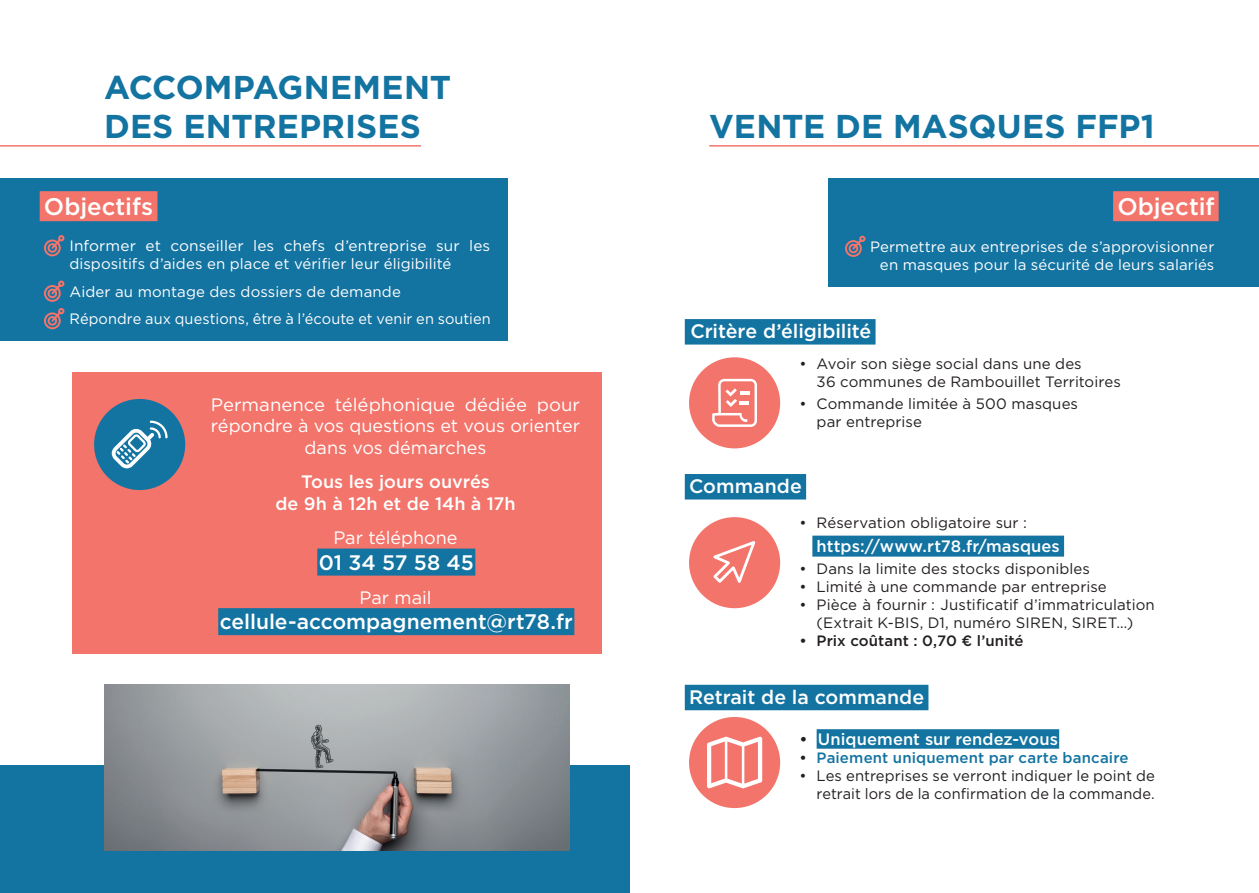
<style>
.page{position:relative;width:1259px;height:893px;background:#fff}
.page>*{position:absolute;margin:0;border:0;box-sizing:border-box;transform-origin:0 0}
.t1{font:700 33px "Gotham";color:#1373a1}
.t2{font:500 24px "Gotham";letter-spacing:-.005em;color:#fff}
.t3{font:500 21px "Gotham";color:#fff}
.t4{font:500 19.5px "Gotham";color:#fff}
.t5{font:18px/21.6px "Gotham";color:#fff;text-align:center}
.t6{font:500 18px "Gotham";color:#fff}
.t7{font:500 16.5px "Gotham";letter-spacing:.005em;color:#fff}
.t8{font:15px/18px "Gotham";letter-spacing:.005em;color:#231f20}
.t9{font:15px/18px "Gotham";letter-spacing:.005em;color:#fff}
.t10{font:500 15px "Gotham";letter-spacing:.01em;color:#1373a1}
.t11{font:500 15px "Gotham";letter-spacing:.005em;color:#231f20}
.s1{color:#231f20}
</style>
<div class="page">
<div style="left:0;top:765px;width:629px;height:128px;background:#1373a1"></div>
<div style="left:0;top:179px;width:507px;height:162px;background:#1373a1"></div>
<div style="left:40px;top:191px;width:117px;height:30px;background:#f2746b"></div>
<svg style="left:44px;top:235px;width:21px;height:22px"></svg>
<svg style="left:44px;top:280px;width:21px;height:50px"></svg>
<div style="left:828px;top:179px;width:431px;height:108px;background:#1373a1"></div>
<div style="left:1113px;top:191px;width:105px;height:30px;background:#f2746b"></div>
<svg style="left:845px;top:235px;width:21px;height:22px"></svg>
<hr style="left:0;top:145px;width:421px;height:2px;background:#f2746b">
<hr style="left:709px;top:145px;width:550px;height:2px;background:#f2746b">
<div style="left:72px;top:372px;width:530px;height:281px;background:#f2746b"></div>
<div style="left:317px;top:549px;width:158px;height:27px;background:#1373a1"></div>
<div style="left:218px;top:608px;width:356px;height:27px;background:#1373a1"></div>
<div style="left:94px;top:399px;width:91px;height:91px;background:#1373a1;border-radius:50%"></div>
<svg style="left:112px;top:421px;width:56px;height:47px"></svg>
<div style="left:685px;top:319px;width:190px;height:26px;background:#1373a1"></div>
<div style="left:685px;top:474px;width:121px;height:25px;background:#1373a1"></div>
<div style="left:812px;top:536px;width:252px;height:21px;background:#1373a1"></div>
<div style="left:685px;top:685px;width:243px;height:25px;background:#1373a1"></div>
<div style="left:816px;top:729px;width:243px;height:20px;background:#1373a1"></div>
<div style="left:689px;top:517px;width:91px;height:91px;background:#f2746b;border-radius:50%"></div>
<svg style="left:713px;top:541px;width:43px;height:42px"></svg>
<div style="left:689px;top:357px;width:91px;height:91px;background:#f2746b;border-radius:50%"></div>
<svg style="left:712px;top:379px;width:45px;height:48px"></svg>
<div style="left:689px;top:717px;width:91px;height:91px;background:#f2746b;border-radius:50%"></div>
<svg style="left:707px;top:737px;width:55px;height:51px"></svg>
<img style="left:104px;top:685px;width:466px;height:165px">
<p class="t1" style="left:104px;top:68px;width:348px">ACCOMPAGNEMENT</p>
<p class="t1" style="left:104px;top:107px;width:318px">DES ENTREPRISES</p>
<p class="t1" style="left:709px;top:107px;width:447px">VENTE DE MASQUES FFP1</p>
<p class="t2" style="left:44px;top:191px;width:111px">Objectifs</p>
<p class="t9" style="left:69px;top:236px;width:422px">Informer et conseiller les chefs d’entreprise sur les dispositifs d’aides en place et vérifier leur éligibilité</p>
<p class="t9" style="left:69px;top:282px;width:333px">Aider au montage des dossiers de demande</p>
<p class="t9" style="left:69px;top:309px;width:423px">Répondre aux questions, être à l’écoute et venir en soutien</p>
<p class="t5" style="left:211px;top:393px;width:370px">Permanence téléphonique dédiée pour répondre à vos questions et vous orienter dans vos démarches</p>
<p class="t6" style="left:301px;top:470px;width:190px">Tous les jours ouvrés</p>
<p class="t6" style="left:275px;top:492px;width:242px">de 9h à 12h et de 14h à 17h</p>
<p class="t5" style="left:333px;top:527px;width:126px">Par téléphone</p>
<p class="t3" style="left:319px;top:548px;width:156px">01 34 57 58 45</p>
<p class="t5" style="left:359px;top:586px;width:73px">Par mail</p>
<p class="t3" style="left:220px;top:608px;width:354px">cellule-accompagnement@rt78.fr</p>
<p class="t2" style="left:1117px;top:191px;width:99px">Objectif</p>
<p class="t9" style="left:870px;top:237px;width:346px;text-align:right">Permettre aux entreprises de s’approvisionner en masques pour la sécurité de leurs salariés</p>
<p class="t4" style="left:690px;top:319px;width:182px">Critère d’éligibilité</p>
<p class="t8" style="left:816px;top:354px;width:306px;text-indent:-17px">• Avoir son siège social dans une des<br>36 communes de Rambouillet Territoires</p>
<p class="t8" style="left:816px;top:395px;width:263px;text-indent:-17px">• Commande limitée à 500 masques par entreprise</p>
<p class="t4" style="left:689px;top:473px;width:114px">Commande</p>
<p class="t8" style="left:799px;top:513px;width:229px">• Réservation obligatoire sur :</p>
<p class="t7" style="left:816px;top:536px;width:245px">https://www.rt78.fr/masques</p>
<p class="t8" style="left:799px;top:560px;width:292px">• Dans la limite des stocks disponibles</p>
<p class="t8" style="left:799px;top:578px;width:309px">• Limité à une commande par entreprise</p>
<p class="t8" style="left:799px;top:596px;width:357px;text-align:center">• Pièce à fournir : Justificatif d’immatriculation (Extrait K-BIS, D1, numéro SIREN, SIRET…)</p>
<p class="t11" style="left:799px;top:631px;width:225px">• Prix coûtant : 0,70 € l’unité</p>
<p class="t4" style="left:689px;top:684px;width:237px">Retrait de la commande</p>
<p class="t7" style="left:799px;top:728px;width:260px"><span class="s1">•</span> Uniquement sur rendez-vous</p>
<p class="t10" style="left:799px;top:748px;width:330px"><span class="s1">•</span> Paiement uniquement par carte bancaire</p>
<p class="t8" style="left:799px;top:766px;width:357px;text-align:right">• Les entreprises se verront indiquer le point de retrait lors de la confirmation de la commande.</p>
</div>
